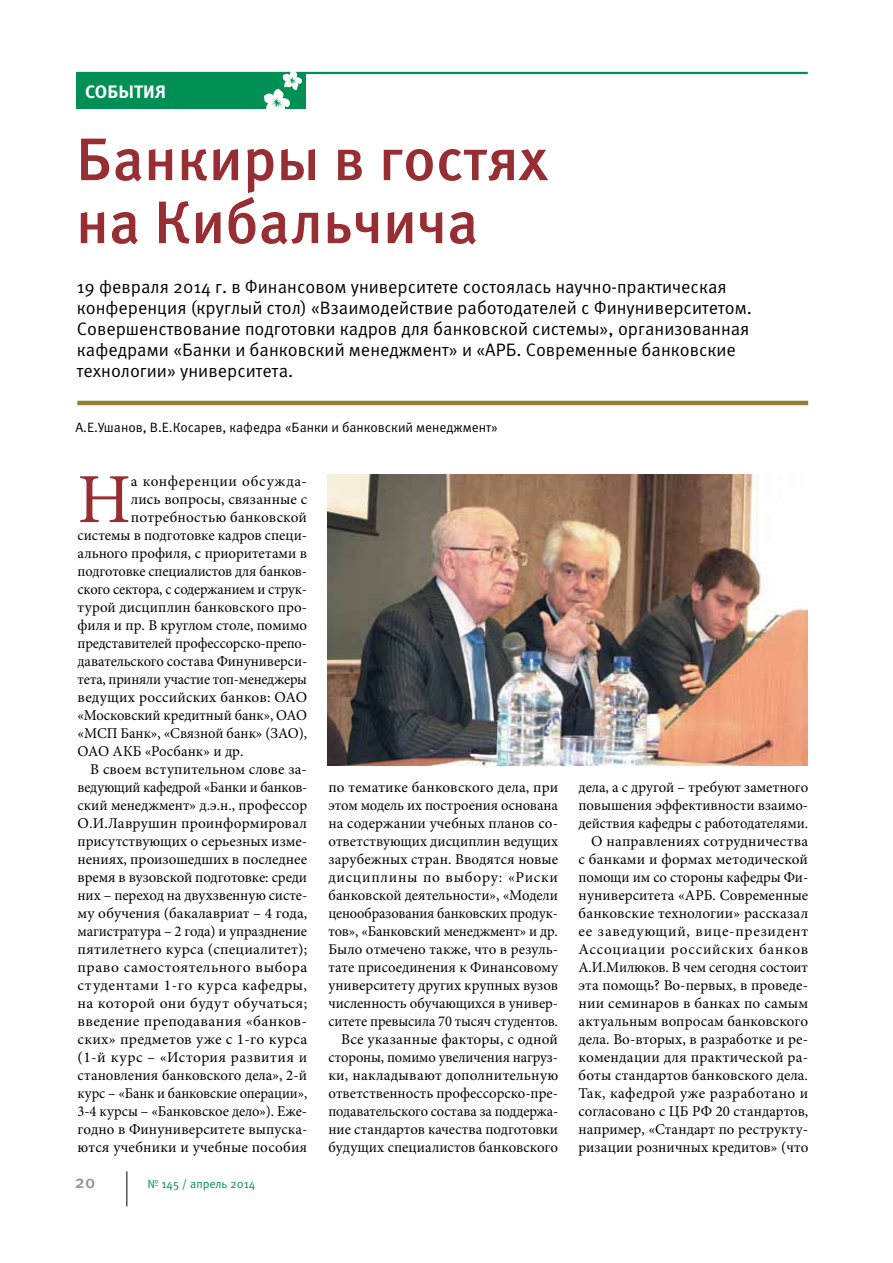
<style>
.page{position:relative;width:893px;height:1263px;background:#fff}
.page>*{position:absolute;margin:0;border:0;box-sizing:border-box;transform-origin:0 0}
.t1{font:70.35px "Minion Pro";color:#962e34}
.t2{font:500 60px/63px "Meta Pro";color:#962e34}
.t3{font:18px/21px "Meta Pro";color:#000}
.t4{font:700 18px "Meta Pro";color:#fff}
.t5{font:500 18px "Meta Pro";color:#939598}
.t6{font:15px/18px "Minion Pro";letter-spacing:.005em;color:#000;text-align:right}
.t7{font:15px "Minion Pro";letter-spacing:.005em;color:#000;scale:.96 1}
.t8{font:15px "Minion Pro";letter-spacing:.005em;color:#000;scale:1.04 1}
.t9{font:15px "Minion Pro";letter-spacing:.03em;color:#000;scale:1.04 1}
.t10{font:15px "Minion Pro";letter-spacing:-.015em;color:#000;scale:.96 1}
.t11{font:15px "Minion Pro";letter-spacing:.035em;color:#000;scale:1.04 1}
.t12{font:15px "Minion Pro";letter-spacing:.025em;color:#000;scale:1.04 1}
.t13{font:15px "Minion Pro";letter-spacing:.035em;color:#000}
.t14{font:13.5px "Meta Pro";color:#000}
.t15{font:12px "Meta Pro";color:#009055}
</style>
<div class="page">
<hr style="left:127px;top:1171px;width:1px;height:35px;background:#000">
<hr style="left:77px;top:72px;width:731px;height:1px;background:#009055">
<hr style="left:77px;top:73px;width:731px;height:1px;background:#009055">
<div style="left:77px;top:73px;width:229px;height:36px;background:#009055"></div>
<svg style="left:264px;top:71px;width:38px;height:38px"></svg>
<hr style="left:77px;top:401px;width:731px;height:4px;background:#967f35">
<img style="left:327px;top:474px;width:480px;height:291px">
<p class="t4" style="left:85px;top:80px;width:82px">СОБЫТИЯ</p>
<h2 class="t2" style="left:76px;top:130px;width:473px">Банкиры в гостях на Кибальчича</h2>
<p class="t3" style="left:77px;top:277px;width:677px">19 февраля 2014 г. в Финансовом университете состоялась научно-практическая конференция (круглый стол) «Взаимодействие работодателей с Финуниверситетом.<br>Совершенствование подготовки кадров для банковской системы», организованная кафедрами «Банки и банковский менеджмент» и «АРБ. Современные банковские технологии» университета.</p>
<p class="t14" style="left:75px;top:419px;width:424px">А.Е.Ушанов, В.Е.Косарев, кафедра «Банки и банковский менеджмент»</p>
<h1 class="t1" style="left:78px;top:452px;width:55px">Н</h1>
<p class="t13" style="left:131px;top:471px;width:178px">а конференции обсужда-</p>
<p class="t6" style="left:131px;top:490px;width:178px">лись вопросы, связанные с</p>
<p class="t6" style="left:131px;top:508px;width:178px">потребностью банковской</p>
<p class="t6" style="left:78px;top:526px;width:231px">системы в подготовке кадров специ-</p>
<p class="t6" style="left:78px;top:544px;width:231px">ального профиля, с приоритетами в</p>
<p class="t6" style="left:78px;top:562px;width:231px">подготовке специалистов для банков-</p>
<p class="t7" style="left:78px;top:579px;width:241px">ского сектора, с содержанием и струк-</p>
<p class="t6" style="left:78px;top:598px;width:231px">турой дисциплин банковского про-</p>
<p class="t6" style="left:78px;top:616px;width:231px">филя и пр. В круглом столе, помимо</p>
<p class="t7" style="left:78px;top:633px;width:240px">представителей профессорско-препо-</p>
<p class="t6" style="left:78px;top:652px;width:231px">давательского состава Финуниверси-</p>
<p class="t7" style="left:78px;top:669px;width:241px">тета, приняли участие топ-менеджеры</p>
<p class="t6" style="left:78px;top:688px;width:231px">ведущих российских банков: ОАО</p>
<p class="t6" style="left:78px;top:706px;width:231px">«Московский кредитный банк», ОАО</p>
<p class="t6" style="left:78px;top:724px;width:231px">«МСП Банк», «Связной банк» (ЗАО),</p>
<p class="t6" style="left:78px;top:742px;width:167px">ОАО АКБ «Росбанк» и др.</p>
<p class="t6" style="left:90px;top:760px;width:218px">В своем вступительном слове за-</p>
<p class="t10" style="left:78px;top:777px;width:241px">ведующий кафедрой «Банки и банков-</p>
<p class="t6" style="left:78px;top:796px;width:231px">ский менеджмент» д.э.н., профессор</p>
<p class="t6" style="left:78px;top:814px;width:231px">О.И.Лаврушин проинформировал</p>
<p class="t6" style="left:78px;top:832px;width:231px">присутствующих о серьезных изме-</p>
<p class="t6" style="left:78px;top:850px;width:231px">нениях, произошедших в последнее</p>
<p class="t6" style="left:78px;top:868px;width:231px">время в вузовской подготовке: среди</p>
<p class="t6" style="left:78px;top:886px;width:231px">них – переход на двухзвенную систе-</p>
<p class="t6" style="left:78px;top:904px;width:231px">му обучения (бакалавриат – 4 года,</p>
<p class="t6" style="left:78px;top:922px;width:231px">магистратура – 2 года) и упразднение</p>
<p class="t8" style="left:78px;top:939px;width:222px">пятилетнего курса (специалитет);</p>
<p class="t9" style="left:78px;top:957px;width:222px">право самостоятельного выбора</p>
<p class="t11" style="left:78px;top:975px;width:222px">студентами 1-го курса кафедры,</p>
<p class="t12" style="left:78px;top:993px;width:222px">на которой они будут обучаться;</p>
<p class="t8" style="left:78px;top:1011px;width:222px">введение преподавания «банков-</p>
<p class="t8" style="left:78px;top:1029px;width:222px">ских» предметов уже с 1-го курса</p>
<p class="t9" style="left:78px;top:1047px;width:222px">(1-й курс – «История развития и</p>
<p class="t6" style="left:78px;top:1066px;width:231px">становления банковского дела», 2-й</p>
<p class="t7" style="left:78px;top:1083px;width:241px">курс – «Банк и банковские операции»,</p>
<p class="t6" style="left:78px;top:1102px;width:231px">3-4 курсы – «Банковское дело»). Еже-</p>
<p class="t6" style="left:78px;top:1120px;width:231px">годно в Финуниверситете выпуска-</p>
<p class="t6" style="left:78px;top:1138px;width:231px">ются учебники и учебные пособия</p>
<p class="t5" style="left:75px;top:1170px;width:22px">20</p>
<p class="t15" style="left:148px;top:1176px;width:109px">№ 145 / апрель 2014</p>
<p class="t6" style="left:328px;top:778px;width:231px">по тематике банковского дела, при этом модель их построения основана на содержании учебных планов со&shy;ответствующих дисциплин ведущих зарубежных стран. Вводятся новые дисциплины по выбору: «Риски банковской деятельности», «Модели ценообразования банковских продук&shy;тов», «Банковский менеджмент» и др.<br>Было отмечено также, что в резуль&shy;тате присоединения к Финансовому университету других крупных вузов численность обучающихся в универ&shy;ситете превысила 70 тысяч студентов.<br>Все указанные факторы, с одной стороны, помимо увеличения нагруз&shy;ки, накладывают дополнительную ответственность профессорско-пре&shy;подавательского состава за поддержа&shy;ние стандартов качества подготовки будущих специалистов банковского</p>
<p class="t6" style="left:579px;top:778px;width:231px">дела, а с другой – требуют заметного повышения эффективности взаимо&shy;действия кафедры с работодателями.<br>О направлениях сотрудничества<br>с банками и формах методической помощи им со стороны кафедры Фи&shy;нуниверситета «АРБ. Современные банковские технологии» рассказал ее заведующий, вице-президент Ассоциации российских банков А.И.Милюков. В чем сегодня состоит эта помощь? Во-первых, в проведе&shy;нии семинаров в банках по самым актуальным вопросам банковского дела. Во-вторых, в разработке и ре&shy;комендации для практической ра&shy;боты стандартов банковского дела.<br>Так, кафедрой уже разработано и согласовано с ЦБ РФ 20 стандартов, например, «Стандарт по реструкту&shy;ризации розничных кредитов» (что</p>
</div>
